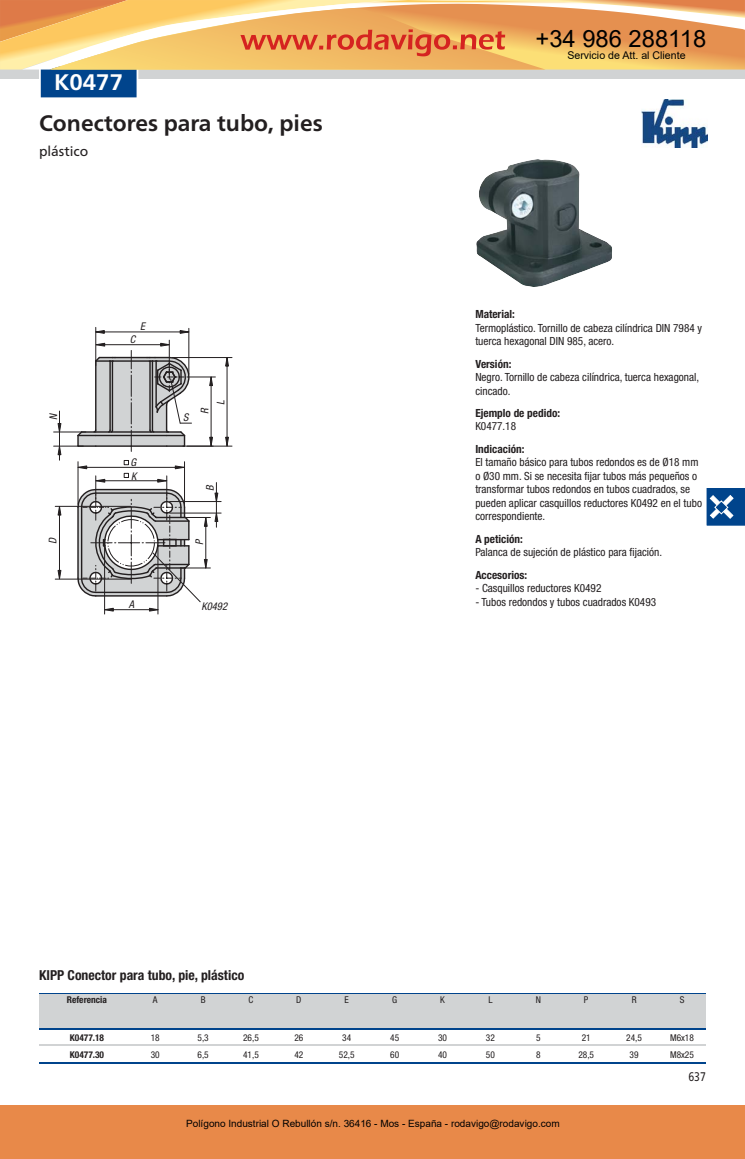
<style>
.page{position:relative;width:745px;height:1159px;background:#fff}
.page>*{position:absolute;margin:0;border:0;box-sizing:border-box;transform-origin:0 0}
.t1{font:23.75px "Arial";color:#000}
.t2{font:700 22.5px "Frutiger Neue LTW1 G";color:#231f20}
.t3{font:700 22.5px "Frutiger Neue LTW1 G";color:#fff}
.t4{font:700 condensed 13.75px "Helvetica Neue LTW1 G";color:#231f20}
.t5{font:13.75px "Frutiger Neue LTW1 G";color:#231f20}
.t6{font:12.5px "Frutiger Neue LTW1 G";color:#231f20;scale:.81 1}
.t7{font:condensed 11.25px/13.5px "Helvetica Neue LTW1 G";color:#231f20}
.t8{font:700 condensed 11.25px "Helvetica Neue LTW1 G";color:#231f20}
.t9{font:10.62px "Arial";color:#000}
.t10{font:italic condensed 10.62px "Helvetica Neue LTW1 G";color:#231f20}
.t11{font:10px "Arial";color:#000}
.t12{font:condensed 9.38px "Helvetica Neue LTW1 G";color:#231f20}
.t13{font:700 condensed 9.38px "Helvetica Neue LTW1 G";color:#231f20}
</style>
<div class="page">
<img style="left:641px;top:100px;width:65px;height:48px">
<svg style="left:706px;top:488px;width:38px;height:38px"></svg>
<img style="left:476px;top:159px;width:135px;height:128px">
<hr style="left:169px;top:513px;width:52px;height:1px;background:#231f20">
<hr style="left:169px;top:501px;width:52px;height:1px;background:#231f20">
<hr style="left:104px;top:545px;width:1px;height:69px;background:#231f20">
<hr style="left:157px;top:545px;width:1px;height:69px;background:#231f20">
<hr style="left:188px;top:328px;width:1px;height:46px;background:#231f20">
<hr style="left:95px;top:327px;width:1px;height:38px;background:#231f20">
<hr style="left:96px;top:331px;width:93px;height:1px;background:#231f20">
<hr style="left:172px;top:357px;width:60px;height:1px;background:#231f20">
<hr style="left:183px;top:446px;width:49px;height:1px;background:#231f20">
<hr style="left:226px;top:357px;width:1px;height:89px;background:#231f20">
<hr style="left:169px;top:340px;width:1px;height:34px;background:#231f20">
<svg style="left:179px;top:330px;width:11px;height:4px"></svg>
<svg style="left:95px;top:330px;width:10px;height:4px"></svg>
<svg style="left:225px;top:358px;width:4px;height:9px"></svg>
<svg style="left:225px;top:436px;width:4px;height:11px"></svg>
<svg style="left:54px;top:342px;width:164px;height:270px"></svg>
<hr style="left:39px;top:993px;width:666px;height:1px;background:#00448c">
<div style="left:39px;top:994px;width:666px;height:34px;background:#d1d3d4"></div>
<hr style="left:39px;top:1028px;width:666px;height:1px;background:#00448c">
<hr style="left:39px;top:1044px;width:666px;height:2px;background:#d1d3d4">
<hr style="left:39px;top:1062px;width:666px;height:1px;background:#00448c">
<div style="left:0;top:1105px;width:744px;height:54px;background:#e88949"></div>
<svg style="left:0;top:0;width:744px;height:98px"></svg>
<h1 class="t1" style="left:535px;top:22px;width:172px">+34 986 288118</h1>
<h2 class="t3" style="left:54px;top:74px;width:70px">K0477</h2>
<h2 class="t2" style="left:39px;top:115px;width:285px">Conectores para tubo, pies</h2>
<p class="t5" style="left:39px;top:146px;width:51px">plástico</p>
<p class="t10" style="left:140px;top:320px;width:6px">E</p>
<p class="t10" style="left:47px;top:420px;width:7px;rotate:-90deg">N</p>
<p class="t10" style="left:47px;top:544px;width:7px;rotate:-90deg">D</p>
<p class="t10" style="left:130px;top:333px;width:7px">C</p>
<p class="t10" style="left:130px;top:456px;width:7px">G</p>
<p class="t10" style="left:131px;top:470px;width:7px">K</p>
<p class="t10" style="left:129px;top:598px;width:7px">A</p>
<p class="t10" style="left:183px;top:411px;width:7px">S</p>
<p class="t10" style="left:198px;top:414px;width:7px;rotate:-90deg">R</p>
<p class="t10" style="left:214px;top:405px;width:6px;rotate:-90deg">L</p>
<p class="t10" style="left:204px;top:491px;width:7px;rotate:-90deg">B</p>
<p class="t10" style="left:193px;top:545px;width:7px;rotate:-90deg">P</p>
<p class="t10" style="left:201px;top:600px;width:27px">K0492</p>
<p class="t9" style="left:567px;top:48px;width:120px">Servicio de Att. al Cliente</p>
<p class="t8" style="left:475px;top:310px;width:41px">Material:</p>
<p class="t7" style="left:475px;top:322px;width:228px">Termoplástico. Tornillo de cabeza cilíndrica DIN 7984 y tuerca hexagonal DIN 985, acero.</p>
<p class="t8" style="left:475px;top:359px;width:38px">Versión:</p>
<p class="t7" style="left:475px;top:372px;width:225px">Negro. Tornillo de cabeza cilíndrica, tuerca hexagonal, cincado.</p>
<p class="t8" style="left:475px;top:409px;width:86px">Ejemplo de pedido:</p>
<p class="t7" style="left:475px;top:421px;width:42px">K0477.18</p>
<p class="t8" style="left:475px;top:445px;width:51px">Indicación:</p>
<p class="t7" style="left:475px;top:457px;width:228px">El tamaño básico para tubos redondos es de Ø18 mm o Ø30 mm. Si se necesita fijar tubos más pequeños o transformar tubos redondos en tubos cuadrados, se pueden aplicar casquillos reductores K0492 en el tubo correspondiente.</p>
<p class="t8" style="left:475px;top:535px;width:49px">A petición:</p>
<p class="t7" style="left:475px;top:547px;width:188px">Palanca de sujeción de plástico para fijación.</p>
<p class="t8" style="left:475px;top:570px;width:53px">Accesorios:</p>
<p class="t7" style="left:475px;top:583px;width:127px">- Casquillos reductores K0492</p>
<p class="t7" style="left:475px;top:596px;width:182px">- Tubos redondos y tubos cuadrados K0493</p>
<p class="t4" style="left:39px;top:970px;width:207px">KIPP Conector para tubo, pie, plástico</p>
<p class="t13" style="left:67px;top:996px;width:41px">Referencia</p>
<p class="t12" style="left:153px;top:996px;width:6px">A</p>
<p class="t12" style="left:200px;top:996px;width:6px">B</p>
<p class="t12" style="left:248px;top:996px;width:6px">C</p>
<p class="t12" style="left:296px;top:996px;width:7px">D</p>
<p class="t12" style="left:344px;top:996px;width:6px">E</p>
<p class="t12" style="left:392px;top:996px;width:7px">G</p>
<p class="t12" style="left:440px;top:996px;width:6px">K</p>
<p class="t12" style="left:488px;top:996px;width:6px">L</p>
<p class="t12" style="left:535px;top:996px;width:7px">N</p>
<p class="t12" style="left:583px;top:996px;width:6px">P</p>
<p class="t12" style="left:631px;top:996px;width:6px">R</p>
<p class="t12" style="left:679px;top:996px;width:6px">S</p>
<p class="t13" style="left:70px;top:1034px;width:36px">K0477.18</p>
<p class="t12" style="left:151px;top:1034px;width:11px">18</p>
<p class="t12" style="left:197px;top:1034px;width:13px">5,3</p>
<p class="t12" style="left:243px;top:1034px;width:17px">26,5</p>
<p class="t12" style="left:294px;top:1034px;width:10px">26</p>
<p class="t12" style="left:342px;top:1034px;width:10px">34</p>
<p class="t12" style="left:390px;top:1034px;width:10px">45</p>
<p class="t12" style="left:438px;top:1034px;width:11px">30</p>
<p class="t12" style="left:485px;top:1034px;width:11px">32</p>
<p class="t12" style="left:535px;top:1034px;width:6px">5</p>
<p class="t12" style="left:581px;top:1034px;width:11px">21</p>
<p class="t12" style="left:626px;top:1034px;width:17px">24,5</p>
<p class="t12" style="left:669px;top:1034px;width:25px">M6x18</p>
<p class="t13" style="left:70px;top:1051px;width:36px">K0477.30</p>
<p class="t12" style="left:151px;top:1051px;width:11px">30</p>
<p class="t12" style="left:197px;top:1051px;width:13px">6,5</p>
<p class="t12" style="left:243px;top:1051px;width:17px">41,5</p>
<p class="t12" style="left:294px;top:1051px;width:10px">42</p>
<p class="t12" style="left:339px;top:1051px;width:17px">52,5</p>
<p class="t12" style="left:390px;top:1051px;width:10px">60</p>
<p class="t12" style="left:438px;top:1051px;width:11px">40</p>
<p class="t12" style="left:485px;top:1051px;width:11px">50</p>
<p class="t12" style="left:535px;top:1051px;width:6px">8</p>
<p class="t12" style="left:578px;top:1051px;width:17px">28,5</p>
<p class="t12" style="left:629px;top:1051px;width:11px">39</p>
<p class="t12" style="left:669px;top:1051px;width:25px">M8x25</p>
<p class="t11" style="left:186px;top:1117px;width:375px">Polígono Industrial O Rebullón s/n. 36416 - Mos - España - rodavigo@rodavigo.com</p>
<p class="t6" style="left:688px;top:1071px;width:23px">637</p>
</div>
